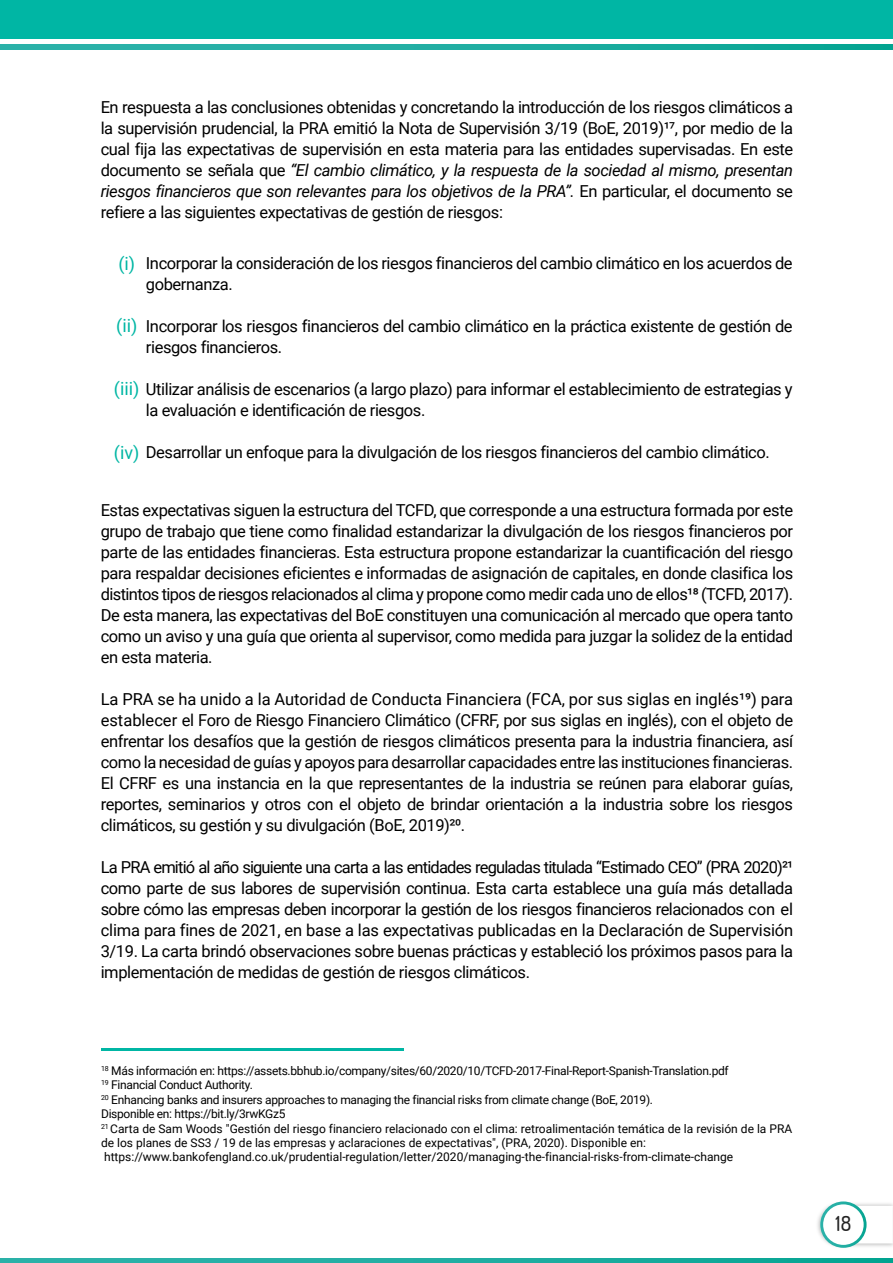
<style>
.page{position:relative;width:893px;height:1263px;background:#fff}
.page>*{position:absolute;margin:0;border:0;box-sizing:border-box;transform-origin:0 0}
.t1{font:500 20.55px "Dosis";color:#232323}
.t2{font:18px "Roboto";color:#00b6a4}
.t3{font:16.5px/21px "Roboto";letter-spacing:-.025em;color:#000;text-align:justify}
.t4{font:12px/14.4px "Roboto";color:#000}
.s1{font-style:italic}
.s2{font-size:18px;color:#00b6a4}
</style>
<div class="page">
<hr style="left:101px;top:1048px;width:303px;height:3px;background:#00b6a4">
<svg style="left:0;top:1259px;width:892px;height:4px;background:#1daca0"></svg>
<svg style="left:0;top:45px;width:893px;height:5px;background:#1daca0"></svg>
<div style="left:0;top:0;width:893px;height:39px;background:#00b6a4"></div>
<img style="left:817px;top:1202px;width:76px;height:46px">
<svg style="left:820px;top:1206px;width:73px;height:37px"></svg>
<svg style="left:820px;top:1201px;width:46px;height:47px"></svg>
<div style="left:823px;top:1204px;width:41px;height:41px;background:#fff;border-radius:50%"></div>
<p class="t3" style="left:101px;top:96px;width:694px">En respuesta a las conclusiones obtenidas y concretando la introducción de los riesgos climáticos a la supervisión prudencial, la PRA emitió la Nota de Supervisión 3/19 (BoE, 2019)¹7, por medio de la cual fija las expectativas de supervisión en esta materia para las entidades supervisadas. En este documento se señala que <span class="s1">“El cambio climático, y la respuesta de la sociedad al mismo, presentan riesgos financieros que son relevantes para los objetivos de la PRA”.</span> En particular, el documento se refiere a las siguientes expectativas de gestión de riesgos:</p>
<p class="t2" style="left:118px;top:251px;width:18px">(i)</p>
<p class="t3" style="left:146px;top:252px;width:648px">Incorporar la consideración de los riesgos financieros del cambio climático en los acuerdos de gobernanza.</p>
<p class="t3" style="left:146px;top:315px;width:648px">Incorporar los riesgos financieros del cambio climático en la práctica existente de gestión de riesgos financieros.</p>
<p class="t3" style="left:146px;top:378px;width:648px;text-indent:-32px"><span class="s2">(iii)</span> Utilizar análisis de escenarios (a largo plazo) para informar el establecimiento de estrategias y la evaluación e identificación de riesgos.</p>
<p class="t3" style="left:114px;top:441px;width:657px"><span class="s2">(iv)</span> Desarrollar un enfoque para la divulgación de los riesgos financieros del cambio climático.</p>
<p class="t2" style="left:116px;top:313px;width:23px">(ii)</p>
<p class="t3" style="left:101px;top:499px;width:694px">Estas expectativas siguen la estructura del TCFD, que corresponde a una estructura formada por este grupo de trabajo que tiene como finalidad estandarizar la divulgación de los riesgos financieros por parte de las entidades financieras. Esta estructura propone estandarizar la cuantificación del riesgo para respaldar decisiones eficientes e informadas de asignación de capitales, en donde clasifica los distintos tipos de riesgos relacionados al clima y propone como medir cada uno de ellos¹8 (TCFD, 2017).<br>De esta manera, las expectativas del BoE constituyen una comunicación al mercado que opera tanto como un aviso y una guía que orienta al supervisor, como medida para juzgar la solidez de la entidad en esta materia.</p>
<p class="t3" style="left:101px;top:688px;width:694px">La PRA se ha unido a la Autoridad de Conducta Financiera (FCA, por sus siglas en inglés¹9) para establecer el Foro de Riesgo Financiero Climático (CFRF, por sus siglas en inglés), con el objeto de enfrentar los desafíos que la gestión de riesgos climáticos presenta para la industria financiera, así como la necesidad de guías y apoyos para desarrollar capacidades entre las instituciones financieras.<br>El CFRF es una instancia en la que representantes de la industria se reúnen para elaborar guías, reportes, seminarios y otros con el objeto de brindar orientación a la industria sobre los riesgos climáticos, su gestión y su divulgación (BoE, 2019)²0.</p>
<p class="t3" style="left:101px;top:856px;width:694px">La PRA emitió al año siguiente una carta a las entidades reguladas titulada “Estimado CEO” (PRA 2020)²¹ como parte de sus labores de supervisión continua. Esta carta establece una guía más detallada sobre cómo las empresas deben incorporar la gestión de los riesgos financieros relacionados con el clima para fines de 2021, en base a las expectativas publicadas en la Declaración de Supervisión 3/19. La carta brindó observaciones sobre buenas prácticas y estableció los próximos pasos para la implementación de medidas de gestión de riesgos climáticos.</p>
<p class="t4" style="left:101px;top:1063px;width:693px"><sup>18</sup> Más información en: https://assets.bbhub.io/company/sites/60/2020/10/TCFD-2017-Final-Report-Spanish-Translation.pdf<br><sup>19</sup> Financial Conduct Authority.<br><sup>20</sup> Enhancing banks and insurers approaches to managing the financial risks from climate change (BoE, 2019).<br>Disponible en: https://bit.ly/3rwKGz5<br><sup>21</sup> Carta de Sam Woods "Gestión del riesgo financiero relacionado con el clima: retroalimentación temática de la revisión de la PRA de los planes de SS3 / 19 de las empresas y aclaraciones de expectativas", (PRA, 2020). Disponible en: https://www.bankofengland.co.uk/prudential-regulation/letter/2020/managing-the-financial-risks-from-climate-change</p>
<p class="t1" style="left:836px;top:1209px;width:17px">18</p>
</div>
